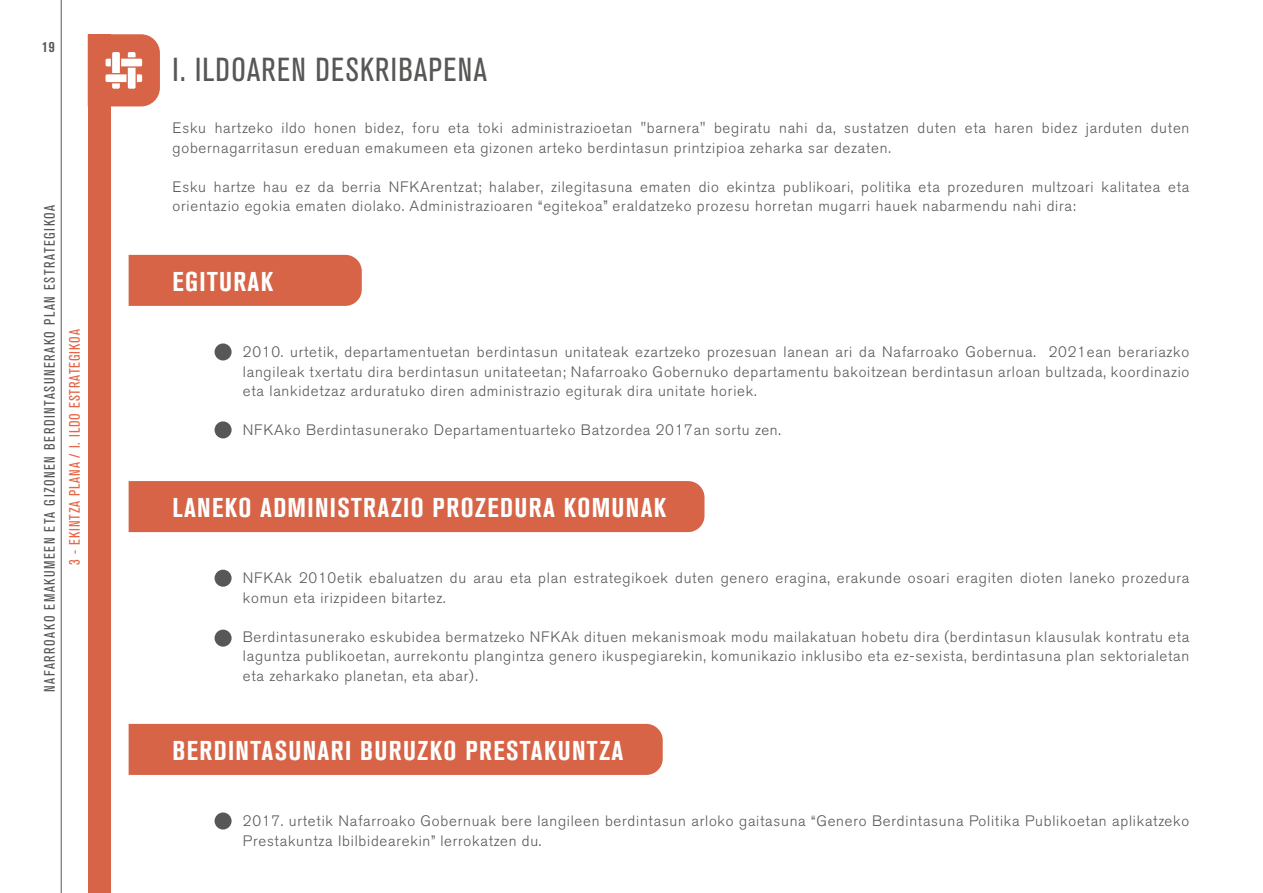
<style>
.page{position:relative;width:1263px;height:893px;background:#fff}
.page>*{position:absolute;margin:0;border:0;box-sizing:border-box;transform-origin:0 0}
.t1{font:condensed 33px "Akzidenz Grotesk BQ";letter-spacing:.04em;color:#585756}
.t2{font:700 condensed 27px "Akzidenz Grotesk BQ";letter-spacing:.05em;color:#fff}
.t3{font:300 15px/19.5px "Akzidenz Grotesk BQ";letter-spacing:.05em;color:#585756}
.t4{font:condensed 15px "Akzidenz Grotesk BQ";letter-spacing:.1em;color:#585756}
.t5{font:condensed 15px "Akzidenz Grotesk BQ";letter-spacing:.06em;color:#e66546}
.t6{font:700 condensed 15px "Akzidenz Grotesk BQ";color:#585756}
</style>
<div class="page">
<div style="left:88px;top:34px;width:23px;height:859px;background:#d76446"></div>
<svg style="left:105px;top:34px;width:55px;height:72px"></svg>
<div style="left:129px;top:255px;width:233px;height:51px;background:#d76446"></div>
<div style="left:215px;top:343px;width:17px;height:17px;background:#585756;border-radius:50%"></div>
<div style="left:215px;top:421px;width:17px;height:17px;background:#585756;border-radius:50%"></div>
<div style="left:129px;top:724px;width:534px;height:51px;background:#d76446"></div>
<div style="left:215px;top:812px;width:17px;height:17px;background:#585756;border-radius:50%"></div>
<div style="left:129px;top:481px;width:575px;height:51px;background:#d76446"></div>
<div style="left:215px;top:570px;width:17px;height:17px;background:#585756;border-radius:50%"></div>
<div style="left:215px;top:630px;width:17px;height:17px;background:#585756;border-radius:50%"></div>
<hr style="left:61px;top:0;width:1px;height:893px;background:#585756">
<p class="t6" style="left:42px;top:38px;width:14px">19</p>
<p class="t4" style="left:41px;top:692px;width:489px;rotate:-90deg">NAFARROAKO EMAKUMEEN ETA GIZONEN BERDINTASUNERAKO PLAN ESTRATEGIKOA</p>
<p class="t5" style="left:66px;top:565px;width:237px;rotate:-90deg">3 - EKINTZA PLANA / I. ILDO ESTRATEGIKOA</p>
<h1 class="t1" style="left:173px;top:51px;width:316px">I. ILDOAREN DESKRIBAPENA</h1>
<p class="t3" style="left:173px;top:119px;width:1018px">Esku hartzeko ildo honen bidez, foru eta toki administrazioetan "barnera" begiratu nahi da, sustatzen duten eta haren bidez jarduten duten gobernagarritasun ereduan emakumeen eta gizonen arteko berdintasun printzipioa zeharka sar dezaten.</p>
<p class="t3" style="left:173px;top:177px;width:1018px">Esku hartze hau ez da berria NFKArentzat; halaber, zilegitasuna ematen dio ekintza publikoari, politika eta prozeduren multzoari kalitatea eta orientazio egokia ematen diolako. Administrazioaren “egitekoa” eraldatzeko prozesu horretan mugarri hauek nabarmendu nahi dira:</p>
<h2 class="t2" style="left:173px;top:266px;width:102px">EGITURAK</h2>
<p class="t3" style="left:243px;top:343px;width:948px;text-align:justify">2010. urtetik, departamentuetan berdintasun unitateak ezartzeko prozesuan lanean ari da Nafarroako Gobernua. 2021ean berariazko langileak txertatu dira berdintasun unitateetan; Nafarroako Gobernuko departamentu bakoitzean berdintasun arloan bultzada, koordinazio eta lankidetzaz arduratuko diren administrazio egiturak dira unitate horiek.</p>
<p class="t3" style="left:243px;top:421px;width:540px">NFKAko Berdintasunerako Departamentuarteko Batzordea 2017an sortu zen.</p>
<h2 class="t2" style="left:173px;top:493px;width:495px">LANEKO ADMINISTRAZIO PROZEDURA KOMUNAK</h2>
<p class="t3" style="left:243px;top:569px;width:948px">NFKAk 2010etik ebaluatzen du arau eta plan estrategikoek duten genero eragina, erakunde osoari eragiten dioten laneko prozedura komun eta irizpideen bitartez.</p>
<p class="t3" style="left:243px;top:627px;width:948px;text-align:justify">Berdintasunerako eskubidea bermatzeko NFKAk dituen mekanismoak modu mailakatuan hobetu dira (berdintasun klausulak kontratu eta laguntza publikoetan, aurrekontu plangintza genero ikuspegiarekin, komunikazio inklusibo eta ez-sexista, berdintasuna plan sektorialetan eta zeharkako planetan, eta abar).</p>
<h2 class="t2" style="left:173px;top:735px;width:452px">BERDINTASUNARI BURUZKO PRESTAKUNTZA</h2>
<p class="t3" style="left:243px;top:812px;width:948px">2017. urtetik Nafarroako Gobernuak bere langileen berdintasun arloko gaitasuna “Genero Berdintasuna Politika Publikoetan aplikatzeko<br>Prestakuntza Ibilbidearekin” lerrokatzen du.</p>
</div>
